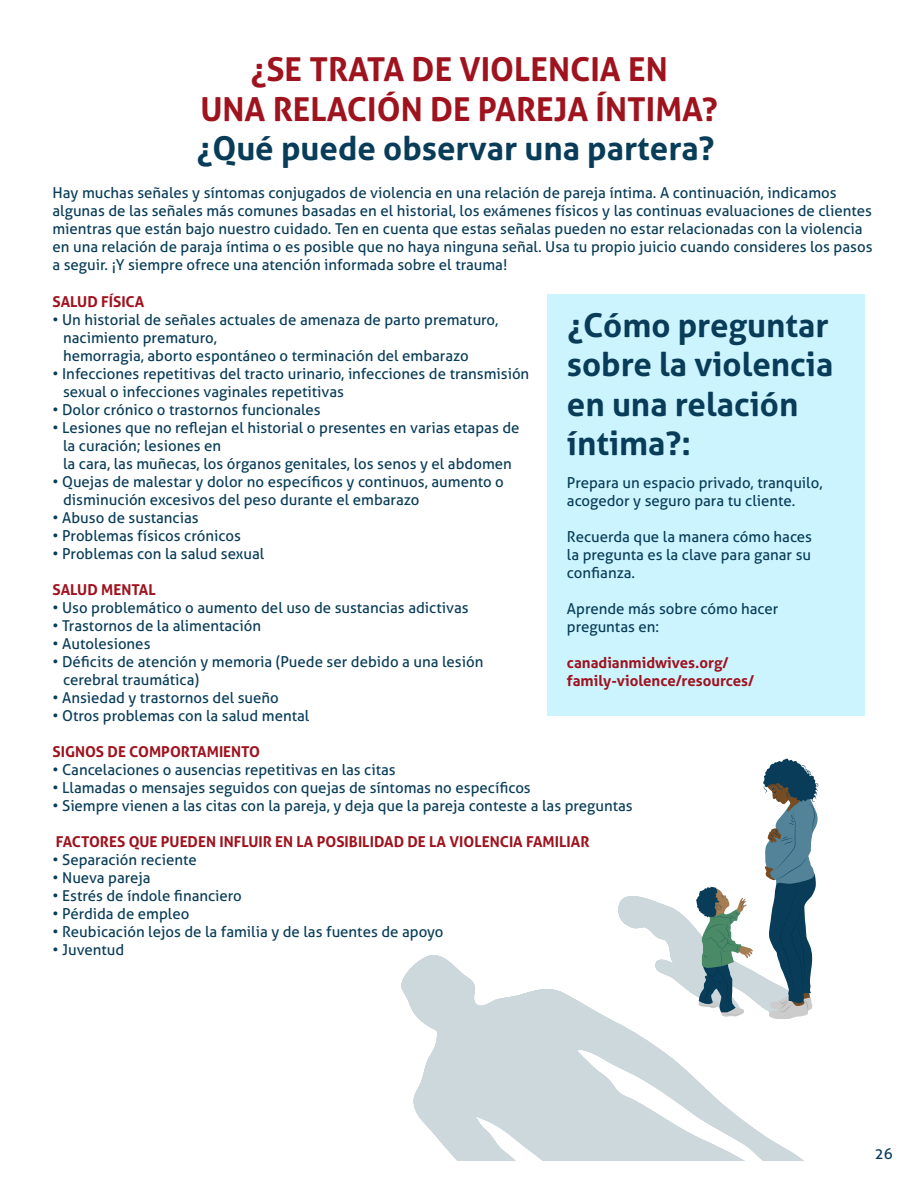
<style>
.page{position:relative;width:918px;height:1188px;background:#fff}
.page>*{position:absolute;margin:0;border:0;box-sizing:border-box;transform-origin:0 0}
.t1{font:700 33px/39.6px "Aller";color:#083c58}
.t2{font:700 33px/39.6px "Aller";color:#9e131e;text-align:center}
.t3{font:15px/18px "Aller";color:#083c58}
.t4{font:700 15px/18px "Aller";color:#9e131e}
.t5{font:15px "Aller";color:#093c59}
</style>
<div class="page">
<svg style="left:401px;top:955px;width:403px;height:206px;fill:#cdd8dd"></svg>
<div style="left:548px;top:294px;width:317px;height:421px;background:#ccf4ff"></div>
<svg style="left:614px;top:758px;width:204px;height:264px"></svg>
<h1 class="t2" style="left:200px;top:51px;width:519px">¿SE TRATA DE VIOLENCIA EN<br>UNA RELACIÓN DE PAREJA ÍNTIMA?</h1>
<h1 class="t1" style="left:196px;top:130px;width:520px">¿Qué puede observar una partera?</h1>
<p class="t3" style="left:52px;top:184px;width:822px">Hay muchas señales y síntomas conjugados de violencia en una relación de pareja íntima. A continuación, indicamos algunas de las señales más comunes basadas en el historial, los exámenes físicos y las continuas evaluaciones de clientes mientras que están bajo nuestro cuidado. Ten en cuenta que estas señalas pueden no estar relacionadas con la violencia en una relación de paraja íntima o es posible que no haya ninguna señal. Usa tu propio juicio cuando consideres los pasos a seguir. ¡Y siempre ofrece una atención informada sobre el trauma!</p>
<h1 class="t1" style="left:567px;top:306px;width:268px">¿Cómo preguntar sobre la violencia en una relación íntima?:</h1>
<p class="t3" style="left:567px;top:475px;width:257px">Prepara un espacio privado, tranquilo, acogedor y seguro para tu cliente.</p>
<p class="t3" style="left:567px;top:529px;width:247px;text-align:justify">Recuerda que la manera cómo haces la pregunta es la clave para ganar su confianza.</p>
<p class="t3" style="left:567px;top:601px;width:213px">Aprende más sobre cómo hacer preguntas en:</p>
<p class="t4" style="left:567px;top:654px;width:189px">canadianmidwives.org/ family-violence/resources/</p>
<p class="t4" style="left:52px;top:293px;width:93px">SALUD FÍSICA</p>
<p class="t3" style="left:52px;top:312px;width:447px">ï Un historial de señales actuales de amenaza de parto prematuro,</p>
<p class="t3" style="left:63px;top:330px;width:155px">nacimiento prematuro,</p>
<p class="t3" style="left:63px;top:348px;width:407px">hemorragia, aborto espontáneo o terminación del embarazo</p>
<p class="t3" style="left:52px;top:366px;width:478px">ï Infecciones repetitivas del tracto urinario, infecciones de transmisión</p>
<p class="t3" style="left:63px;top:384px;width:282px">sexual o infecciones vaginales repetitivas</p>
<p class="t3" style="left:52px;top:402px;width:270px">ï Dolor crónico o trastornos funcionales</p>
<p class="t3" style="left:63px;top:419px;width:458px;text-indent:-11px">• Lesiones que no reflejan el historial o presentes en varias etapas de la curación; lesiones en<br>la cara, las muñecas, los órganos genitales, los senos y el abdomen</p>
<p class="t3" style="left:52px;top:473px;width:453px">• Quejas de malestar y dolor no específicos y continuos, aumento o</p>
<p class="t3" style="left:63px;top:492px;width:358px">disminución excesivos del peso durante el embarazo</p>
<p class="t3" style="left:52px;top:510px;width:148px">ï Abuso de sustancias</p>
<p class="t3" style="left:52px;top:527px;width:213px">• Problemas físicos crónicos<br>ï Problemas con la salud sexual</p>
<p class="t4" style="left:52px;top:581px;width:105px">SALUD MENTAL</p>
<p class="t3" style="left:52px;top:600px;width:418px">ï Uso problemático o aumento del uso de sustancias adictivas ï Trastornos de la alimentación<br>ï Autolesiones</p>
<p class="t3" style="left:52px;top:653px;width:432px">• Déficits de atención y memoria (Puede ser debido a una lesión</p>
<p class="t3" style="left:63px;top:672px;width:138px">cerebral traumática)</p>
<p class="t3" style="left:52px;top:690px;width:228px">ï Ansiedad y trastornos del sueño</p>
<p class="t3" style="left:52px;top:708px;width:258px">ï Otros problemas con la salud mental</p>
<p class="t4" style="left:52px;top:743px;width:209px">SIGNOS DE COMPORTAMIENTO</p>
<p class="t3" style="left:52px;top:762px;width:345px">ï Cancelaciones o ausencias repetitivas en las citas</p>
<p class="t3" style="left:52px;top:779px;width:480px">• Llamadas o mensajes seguidos con quejas de síntomas no específicos</p>
<p class="t3" style="left:52px;top:797px;width:582px">• Siempre vienen a las citas con la pareja, y deja que la pareja conteste a las preguntas</p>
<p class="t4" style="left:56px;top:833px;width:535px">FACTORES QUE PUEDEN INFLUIR EN LA POSIBILIDAD DE LA VIOLENCIA FAMILIAR</p>
<p class="t3" style="left:52px;top:852px;width:146px">ï Separación reciente</p>
<p class="t3" style="left:52px;top:869px;width:100px">• Nueva pareja</p>
<p class="t3" style="left:52px;top:887px;width:191px">• Estrés de índole financiero ï Pérdida de empleo</p>
<p class="t3" style="left:52px;top:923px;width:393px">• Reubicación lejos de la familia y de las fuentes de apoyo ï Juventud</p>
<p class="t5" style="left:875px;top:1147px;width:19px">26</p>
</div>
